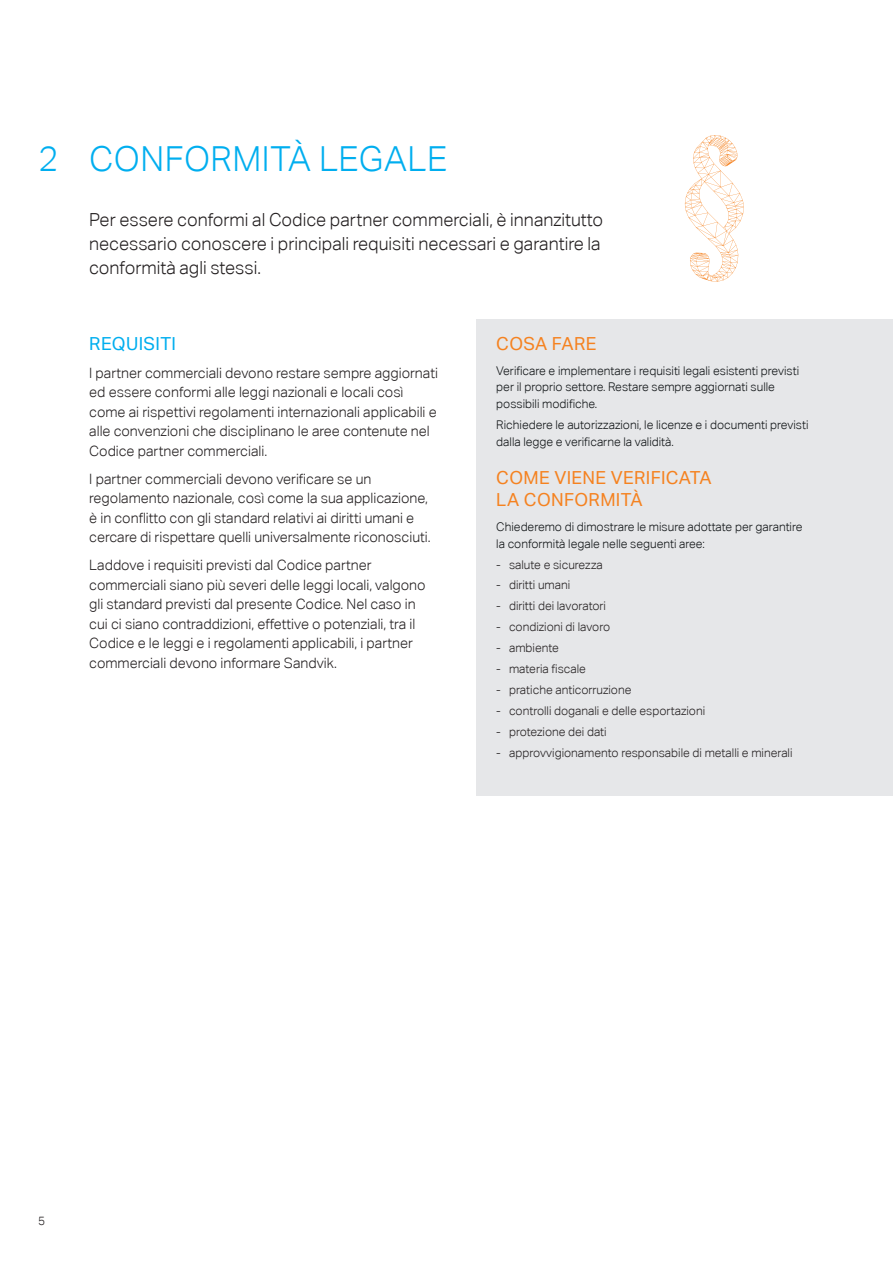
<style>
.page{position:relative;width:893px;height:1263px;background:#fff}
.page>*{position:absolute;margin:0;border:0;box-sizing:border-box;transform-origin:0 0}
._01_Rubrik{font:300 34.5px "Aktiv Grotesk";letter-spacing:.015em;color:#00aeef}
._02_Ingress{font:300 18px/24px "Aktiv Grotesk";color:#231f20}
.Veify{font:18px/21.6px "Aktiv Grotesk";letter-spacing:.02em;color:#f58220}
.Requirments{font:18px "Aktiv Grotesk";letter-spacing:.02em;color:#00aeef}
.Guide{font:18px "Aktiv Grotesk";letter-spacing:.015em;color:#f58220}
._04_Brödtext{font:300 14.25px/19.5px "Aktiv Grotesk";color:#231f20}
._05A_Grå_ruta___fråg{font:300 12px/16.6px "Aktiv Grotesk";color:#0e1214}
.t1{font:300 12px "Aktiv Grotesk";color:#231f20}
</style>
<div class="page">
<div style="left:476px;top:320px;width:417px;height:476px;background:#e6e7e9"></div>
<svg style="left:685px;top:135px;width:59px;height:147px"></svg>
<p class="_01_Rubrik" style="left:38px;top:139px;width:411px">2 CONFORMITÀ LEGALE</p>
<p class="_02_Ingress" style="left:89px;top:207px;width:515px">Per essere conformi al Codice partner commerciali, è innanzitutto necessario conoscere i principali requisiti necessari e garantire la conformità agli stessi.</p>
<p class="Requirments" style="left:89px;top:333px;width:88px">REQUISITI</p>
<p class="_04_Brödtext" style="left:89px;top:363px;width:350px">I partner commerciali devono restare sempre aggiornati ed essere conformi alle leggi nazionali e locali così come ai rispettivi regolamenti internazionali applicabili e alle convenzioni che disciplinano le aree contenute nel Codice partner commerciali.</p>
<p class="_04_Brödtext" style="left:89px;top:469px;width:343px">I partner commerciali devono verificare se un regolamento nazionale, così come la sua applicazione, è in conflitto con gli standard relativi ai diritti umani e cercare di rispettare quelli universalmente riconosciuti.</p>
<p class="_04_Brödtext" style="left:89px;top:555px;width:338px">Laddove i requisiti previsti dal Codice partner commerciali siano più severi delle leggi locali, valgono gli standard previsti dal presente Codice. Nel caso in cui ci siano contraddizioni, effettive o potenziali, tra il Codice e le leggi e i regolamenti applicabili, i partner commerciali devono informare Sandvik.</p>
<p class="Guide" style="left:496px;top:333px;width:102px">COSA FARE</p>
<p class="_05A_Grå_ruta___fråg" style="left:496px;top:362px;width:304px">Verificare e implementare i requisiti legali esistenti previsti per il proprio settore. Restare sempre aggiornati sulle possibili modifiche.</p>
<p class="_05A_Grå_ruta___fråg" style="left:496px;top:416px;width:314px">Richiedere le autorizzazioni, le licenze e i documenti previsti dalla legge e verificarne la validità.</p>
<p class="Veify" style="left:496px;top:467px;width:217px">COME VIENE VERIFICATA<br>LA CONFORMITÀ</p>
<p class="_05A_Grå_ruta___fråg" style="left:496px;top:518px;width:308px">Chiederemo di dimostrare le misure adottate per garantire la conformità legale nelle seguenti aree:</p>
<p class="t1" style="left:496px;top:557px;width:108px">- salute e sicurezza</p>
<p class="t1" style="left:496px;top:578px;width:75px">- diritti umani</p>
<p class="t1" style="left:496px;top:599px;width:111px">- diritti dei lavoratori</p>
<p class="t1" style="left:496px;top:620px;width:115px">- condizioni di lavoro</p>
<p class="t1" style="left:496px;top:641px;width:64px">- ambiente</p>
<p class="t1" style="left:496px;top:662px;width:91px">- materia fiscale</p>
<p class="t1" style="left:496px;top:683px;width:137px">- pratiche anticorruzione</p>
<p class="t1" style="left:496px;top:704px;width:210px">- controlli doganali e delle esportazioni</p>
<p class="t1" style="left:496px;top:725px;width:112px">- protezione dei dati</p>
<p class="t1" style="left:496px;top:745px;width:298px">- approvvigionamento responsabile di metalli e minerali</p>
<p class="t1" style="left:38px;top:1213px;width:9px">5</p>
</div>
